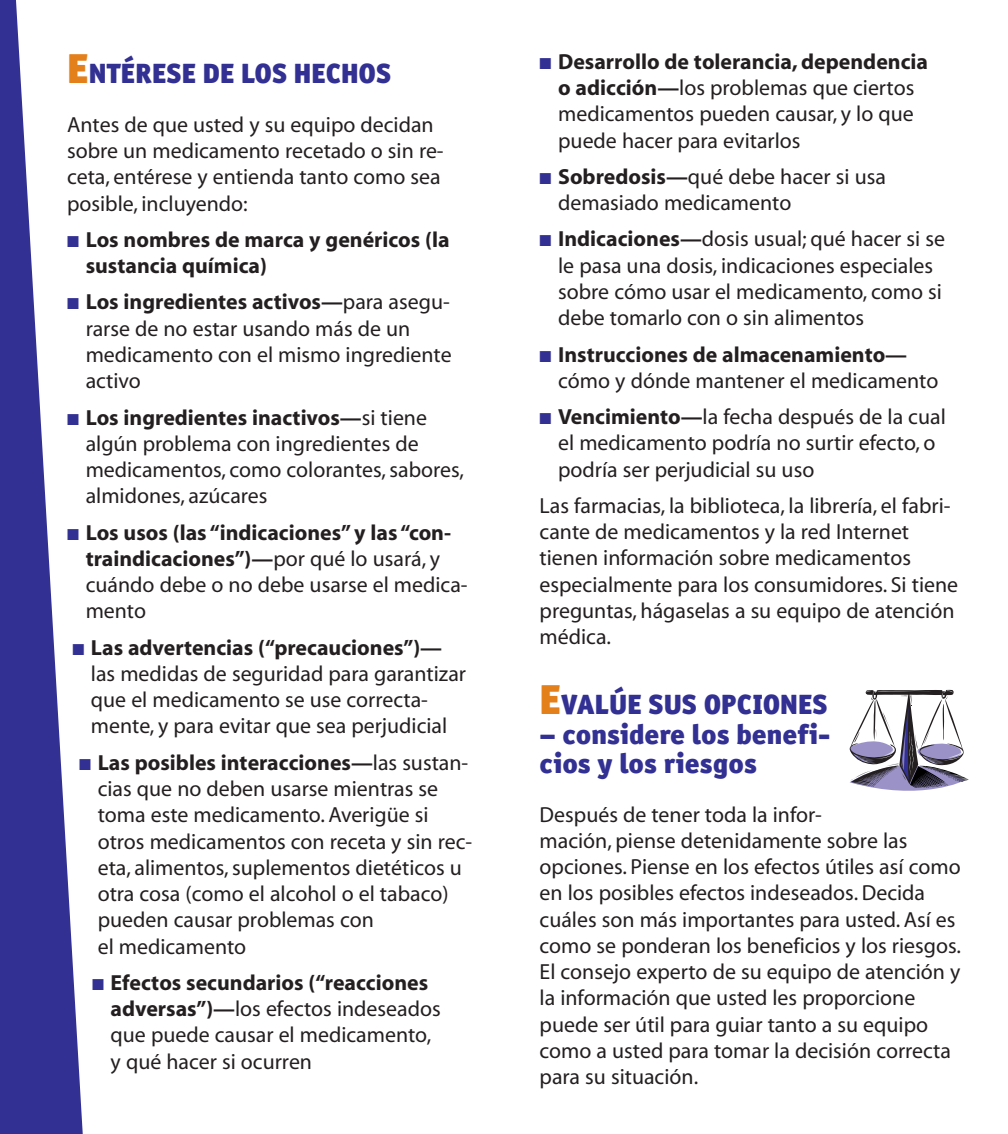
<style>
.page{position:relative;width:1008px;height:1134px;background:#fff}
.page>*{position:absolute;margin:0;border:0;box-sizing:border-box;transform-origin:0 0}
.t1{font:900 28px/29.8px "Officina San ITC";color:#323092}
.t2{font:21.88px/26.2px "Myriad";color:#231f20}
.t3{font:700 21.88px/26.2px "Myriad";color:#231f20}
.s1{font-size:42px;color:#e4801b}
.s2{color:#323092}
.s3{font-weight:700}
.s4{font-weight:400}
</style>
<div class="page">
<svg style="left:849px;top:690px;width:120px;height:101px"></svg>
<svg style="left:0;top:0;width:83px;height:1134px;fill:#323092"></svg>
<p class="t1" style="left:67px;top:61px;width:326px"><span class="s1">E</span>NTÉRESE DE LOS HECHOS</p>
<p class="t2" style="left:67px;top:113px;width:378px">Antes de que usted y su equipo decidan sobre un medicamento recetado o sin re&shy;ceta, entérese y entienda tanto como sea posible, incluyendo:</p>
<p class="t3" style="left:86px;top:228px;width:365px;text-indent:-19px"><span class="s2">■</span> Los nombres de marca y genéricos (la sustancia química)</p>
<p class="t2" style="left:86px;top:291px;width:367px;text-indent:-19px"><span class="s2">■</span> <span class="s3">Los ingredientes activos—</span>para asegu&shy;rarse de no estar usando más de un medicamento con el mismo ingrediente activo</p>
<p class="t2" style="left:86px;top:406px;width:380px;text-indent:-19px"><span class="s2">■</span> <span class="s3">Los ingredientes inactivos—</span>si tiene algún problema con ingredientes de medicamentos, como colorantes, sabores, almidones, azúcares</p>
<p class="t3" style="left:86px;top:521px;width:383px;text-indent:-19px"><span class="s2">■</span> Los usos (las “indicaciones” y las “con&shy;traindicaciones”)—<span class="s4">por qué lo usará, y cuándo debe o no debe usarse el medica&shy;mento</span></p>
<p class="t2" style="left:91px;top:636px;width:377px;text-indent:-19px"><span class="s2">■</span> <span class="s3">Las advertencias (“precauciones”)— </span>las medidas de seguridad para garantizar que el medicamento se use correcta&shy;mente, y para evitar que sea perjudicial</p>
<p class="t2" style="left:98px;top:751px;width:376px;text-indent:-19px"><span class="s2">■</span> <span class="s3">Las posibles interacciones—</span>las sustan&shy;cias que no deben usarse mientras se toma este medicamento. Averigüe si otros medicamentos con receta y sin rec&shy;eta, alimentos, suplementos dietéticos u otra cosa (como el alcohol o el tabaco) pueden causar problemas con<br>el medicamento</p>
<p class="t2" style="left:111px;top:971px;width:332px;text-indent:-19px"><span class="s2">■</span> <span class="s3">Efectos secundarios (“reacciones adversas”)—</span>los efectos indeseados que puede causar el medicamento, y qué hacer si ocurren</p>
<p class="t2" style="left:558px;top:50px;width:371px;text-indent:-19px"><span class="s2">■</span> <span class="s3">Desarrollo de tolerancia, dependencia o adicción—</span>los problemas que ciertos medicamentos pueden causar, y lo que puede hacer para evitarlos</p>
<p class="t2" style="left:558px;top:165px;width:329px;text-indent:-19px"><span class="s2">■</span> <span class="s3">Sobredosis—</span>qué debe hacer si usa demasiado medicamento</p>
<p class="t2" style="left:558px;top:228px;width:388px;text-indent:-19px"><span class="s2">■</span> <span class="s3">Indicaciones—</span>dosis usual; qué hacer si se le pasa una dosis, indicaciones especiales sobre cómo usar el medicamento, como si debe tomarlo con o sin alimentos</p>
<p class="t2" style="left:558px;top:343px;width:382px;text-indent:-19px"><span class="s2">■</span> <span class="s3">Instrucciones de almacenamiento— </span>cómo y dónde mantener el medicamento</p>
<p class="t2" style="left:558px;top:405px;width:389px;text-indent:-19px"><span class="s2">■</span> <span class="s3">Vencimiento—</span>la fecha después de la cual el medicamento podría no surtir efecto, o podría ser perjudicial su uso</p>
<p class="t2" style="left:540px;top:494px;width:420px">Las farmacias, la biblioteca, la librería, el fabri&shy;cante de medicamentos y la red Internet tienen información sobre medicamentos especialmente para los consumidores. Si tiene preguntas, hágaselas a su equipo de atención médica.</p>
<p class="t1" style="left:540px;top:692px;width:290px"><span class="s1">E</span>VALÚE SUS OPCIONES</p>
<p class="t1" style="left:540px;top:721px;width:292px">– considere los benefi&shy;cios y los riesgos</p>
<p class="t2" style="left:540px;top:803px;width:423px">Después de tener toda la infor-<br>mación, piense detenidamente sobre las opciones. Piense en los efectos útiles así como en los posibles efectos indeseados. Decida cuáles son más importantes para usted. Así es como se ponderan los beneficios y los riesgos.<br>El consejo experto de su equipo de atención y la información que usted les proporcione puede ser útil para guiar tanto a su equipo como a usted para tomar la decisión correcta para su situación.</p>
</div>
